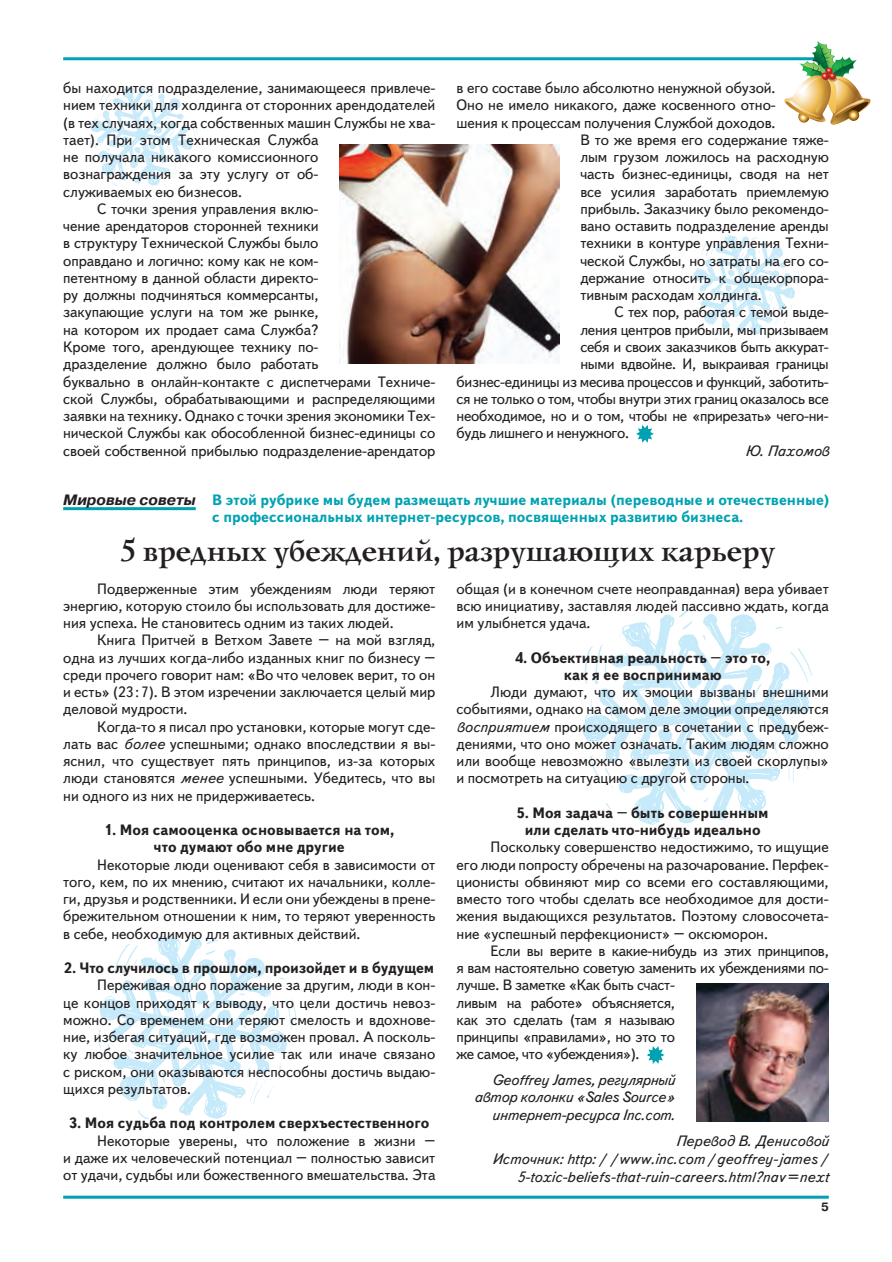
<style>
.page{position:relative;width:892px;height:1262px;background:#fff}
.page>*{position:absolute;margin:0;border:0;box-sizing:border-box;transform-origin:0 0}
.t1{font:700 30px "Lazurski C";color:#231f20}
.t2{font:15px/17.2px "Text Book C";letter-spacing:-.005em;color:#231f20;text-align:justify}
.t3{font:700 15px/17.2px "Text Book C";color:#231f20;text-align:center}
.t4{font:700 15px/17.2px "Text Book C";color:#00a2b2}
.t5{font:italic 15px/18px "Text Book C";color:#231f20;text-align:right}
.t6{font:italic 15px/17.2px "Text Book C";letter-spacing:-.02em;color:#231f20;text-align:right}
.t7{font:700 12px "Pragmatica";color:#231f20}
.s1{font-family:"Pragmatica";font-style:italic;color:#231f20}
.s2{font-style:italic}
</style>
<div class="page">
<svg style="left:98px;top:936px;width:198px;height:192px"></svg>
<svg style="left:582px;top:608px;width:231px;height:244px"></svg>
<svg style="left:692px;top:235px;width:108px;height:104px"></svg>
<svg style="left:90px;top:87px;width:107px;height:104px"></svg>
<img style="left:340px;top:144px;width:219px;height:220px">
<img style="left:696px;top:984px;width:133px;height:137px">
<hr style="left:63px;top:1195px;width:766px;height:3px;background:#00a2b2">
<hr style="left:63px;top:57px;width:766px;height:3px;background:#00a2b2">
<svg style="left:636px;top:425px;width:18px;height:18px"></svg>
<hr style="left:63px;top:507px;width:133px;height:3px;background:#00a2b2">
<svg style="left:647px;top:1046px;width:18px;height:18px"></svg>
<img style="left:783px;top:41px;width:88px;height:84px">
<p class="t2" style="left:456px;top:81px;width:321px">в его составе было абсолютно ненужной обузой.</p>
<p class="t2" style="left:456px;top:98px;width:321px">Оно не имело никакого, даже косвенного отно-</p>
<p class="t2" style="left:456px;top:115px;width:321px">шения к процессам получения Службой доходов.</p>
<p class="t2" style="left:580px;top:133px;width:250px">В то же время его содержание тяже-</p>
<p class="t2" style="left:580px;top:150px;width:250px">лым грузом ложилось на расходную</p>
<p class="t2" style="left:580px;top:167px;width:250px">часть бизнес-единицы, сводя на нет</p>
<p class="t2" style="left:580px;top:184px;width:250px">все усилия заработать приемлемую</p>
<p class="t2" style="left:580px;top:202px;width:250px">прибыль. Заказчику было рекомендо-</p>
<p class="t2" style="left:580px;top:219px;width:250px">вано оставить подразделение аренды</p>
<p class="t2" style="left:580px;top:236px;width:250px">техники в контуре управления Техни-</p>
<p class="t2" style="left:580px;top:253px;width:250px">ческой Службы, но затраты на его со-</p>
<p class="t2" style="left:580px;top:271px;width:250px">держание относить к общекорпора-</p>
<p class="t2" style="left:580px;top:288px;width:183px">тивным расходам холдинга.</p>
<p class="t2" style="left:614px;top:305px;width:216px">С тех пор, работая с темой выде-</p>
<p class="t2" style="left:580px;top:322px;width:250px">ления центров прибыли, мы призываем</p>
<p class="t2" style="left:580px;top:340px;width:250px">себя и своих заказчиков быть аккурат-</p>
<p class="t2" style="left:580px;top:357px;width:250px">ными вдвойне. И, выкраивая границы</p>
<p class="t2" style="left:456px;top:374px;width:374px">бизнес-единицы из месива процессов и функций, заботить-</p>
<p class="t2" style="left:456px;top:391px;width:374px">ся не только о том, чтобы внутри этих границ оказалось все</p>
<p class="t2" style="left:456px;top:409px;width:374px">необходимое, но и о том, чтобы не «прирезать» чего-ни-</p>
<p class="t2" style="left:456px;top:426px;width:174px">будь лишнего и ненужного.</p>
<p class="t5" style="left:745px;top:444px;width:85px">Ю. Пахомов</p>
<p class="t4" style="left:212px;top:493px;width:619px;text-indent:-149px"><span class="s1">Мировые советы</span> В этой рубрике мы будем размещать лучшие материалы (переводные и отечественные) с профессиональных интернет-ресурсов, посвященных развитию бизнеса.</p>
<p class="t2" style="left:63px;top:81px;width:374px">бы находится подразделение, занимающееся привлече-</p>
<p class="t2" style="left:63px;top:98px;width:374px">нием техники для холдинга от сторонних арендодателей</p>
<p class="t2" style="left:63px;top:115px;width:374px">(в тех случаях, когда собственных машин Службы не хва-</p>
<p class="t2" style="left:63px;top:133px;width:257px">тает). При этом Техническая Служба</p>
<p class="t2" style="left:63px;top:150px;width:257px">не получала никакого комиссионного</p>
<p class="t2" style="left:63px;top:167px;width:257px">вознаграждения за эту услугу от об-</p>
<p class="t2" style="left:63px;top:184px;width:181px">служиваемых ею бизнесов.</p>
<p class="t2" style="left:97px;top:202px;width:223px">С точки зрения управления вклю-</p>
<p class="t2" style="left:63px;top:219px;width:257px">чение арендаторов сторонней техники</p>
<p class="t2" style="left:63px;top:236px;width:257px">в структуру Технической Службы было</p>
<p class="t2" style="left:63px;top:253px;width:257px">оправдано и логично: кому как не ком-</p>
<p class="t2" style="left:63px;top:271px;width:257px">петентному в данной области директо-</p>
<p class="t2" style="left:63px;top:288px;width:257px">ру должны подчиняться коммерсанты,</p>
<p class="t2" style="left:63px;top:305px;width:257px">закупающие услуги на том же рынке,</p>
<p class="t2" style="left:63px;top:322px;width:257px">на котором их продает сама Служба?</p>
<p class="t2" style="left:63px;top:340px;width:257px">Кроме того, арендующее технику по-</p>
<p class="t2" style="left:63px;top:357px;width:257px">дразделение должно было работать</p>
<p class="t2" style="left:63px;top:374px;width:374px">буквально в онлайн-контакте с диспетчерами Техниче-</p>
<p class="t2" style="left:63px;top:391px;width:374px">ской Службы, обрабатывающими и распределяющими</p>
<p class="t2" style="left:63px;top:409px;width:374px">заявки на технику. Однако с точки зрения экономики Тех-</p>
<p class="t2" style="left:63px;top:426px;width:374px">нической Службы как обособленной бизнес-единицы со</p>
<p class="t2" style="left:63px;top:443px;width:374px">своей собственной прибылью подразделение-арендатор</p>
<h1 class="t1" style="left:118px;top:539px;width:657px">5 вредных убеждений, разрушающих карьеру</h1>
<p class="t2" style="left:63px;top:581px;width:374px;text-indent:34px">Подверженные этим убеждениям люди теряют энергию, которую стоило бы использовать для достиже&shy;ния успеха. Не становитесь одним из таких людей.</p>
<p class="t2" style="left:63px;top:633px;width:374px;text-indent:34px">Книга Притчей в Ветхом Завете – на мой взгляд, одна из лучших когда-либо изданных книг по бизнесу – среди прочего говорит нам: «Во что человек верит, то он и есть» (23 : 7). В этом изречении заключается целый мир деловой мудрости.</p>
<p class="t2" style="left:63px;top:719px;width:374px;text-indent:34px">Когда-то я писал про установки, которые могут сде&shy;лать вас <span class="s2">более</span> успешными; однако впоследствии я вы&shy;яснил, что существует пять принципов, из-за которых люди становятся <span class="s2">менее</span> успешными. Убедитесь, что вы ни одного из них не придерживаетесь.</p>
<p class="t3" style="left:104px;top:823px;width:291px">1. Моя самооценка основывается на том, что думают обо мне другие</p>
<p class="t2" style="left:63px;top:857px;width:374px;text-indent:34px">Некоторые люди оценивают себя в зависимости от того, кем, по их мнению, считают их начальники, колле&shy;ги, друзья и родственники. И если они убеждены в прене&shy;брежительном отношении к ним, то теряют уверенность в себе, необходимую для активных действий.</p>
<p class="t3" style="left:64px;top:961px;width:371px">2. Что случилось в прошлом, произойдет и в будущем</p>
<p class="t2" style="left:63px;top:978px;width:374px;text-indent:34px">Переживая одно поражение за другим, люди в кон&shy;це концов приходят к выводу, что цели достичь невоз&shy;можно. Со временем они теряют смелость и вдохнове&shy;ние, избегая ситуаций, где возможен провал. А посколь&shy;ку любое значительное усилие так или иначе связано с риском, они оказываются неспособны достичь выдаю&shy;щихся результатов.</p>
<p class="t3" style="left:69px;top:1116px;width:362px">3. Моя судьба под контролем сверхъестественного</p>
<p class="t2" style="left:63px;top:1133px;width:374px;text-indent:34px">Некоторые уверены, что положение в жизни – и даже их человеческий потенциал – полностью зависит от удачи, судьбы или божественного вмешательства. Эта</p>
<p class="t2" style="left:456px;top:581px;width:374px">общая (и в конечном счете неоправданная) вера убивает всю инициативу, заставляя людей пассивно ждать, когда им улыбнется удача.</p>
<p class="t3" style="left:515px;top:650px;width:256px">4. Объективная реальность – это то, как я ее воспринимаю</p>
<p class="t2" style="left:456px;top:685px;width:374px;text-indent:34px">Люди думают, что их эмоции вызваны внешними событиями, однако на самом деле эмоции определяются <span class="s2">восприятием</span> происходящего в сочетании с предубеж&shy;дениями, что оно может означать. Таким людям сложно или вообще невозможно «вылезти из своей скорлупы» и посмотреть на ситуацию с другой стороны.</p>
<p class="t3" style="left:517px;top:805px;width:253px">5. Моя задача – быть совершенным или сделать что-нибудь идеально</p>
<p class="t2" style="left:456px;top:840px;width:374px;text-indent:34px">Поскольку совершенство недостижимо, то ищущие его люди попросту обречены на разочарование. Перфек&shy;ционисты обвиняют мир со всеми его составляющими, вместо того чтобы сделать все необходимое для дости&shy;жения выдающихся результатов. Поэтому словосочета&shy;ние «успешный перфекционист» – оксюморон.</p>
<p class="t2" style="left:456px;top:943px;width:374px;text-align:left;text-indent:34px">Если вы верите в какие-нибудь из этих принципов, я вам настоятельно советую заменить их убеждениями по&shy;лучше. В заметке «Как быть счаст-<br>ливым на работе» объясняется,<br>как это сделать (там я называю<br>принципы «правилами», но это то<br>же самое, что «убеждения»).</p>
<p class="t6" style="left:474px;top:1073px;width:202px">Geoffrey James, регулярный автор колонки «Sales Source» интернет-ресурса Inc.com.</p>
<p class="t5" style="left:492px;top:1133px;width:338px">Перевод В. Денисовой<br>Источник: http://www.inc.com/geoffrey-james/<br>5-toxic-beliefs-that-ruin-careers.html?nav=next</p>
<p class="t7" style="left:821px;top:1202px;width:9px">5</p>
</div>
